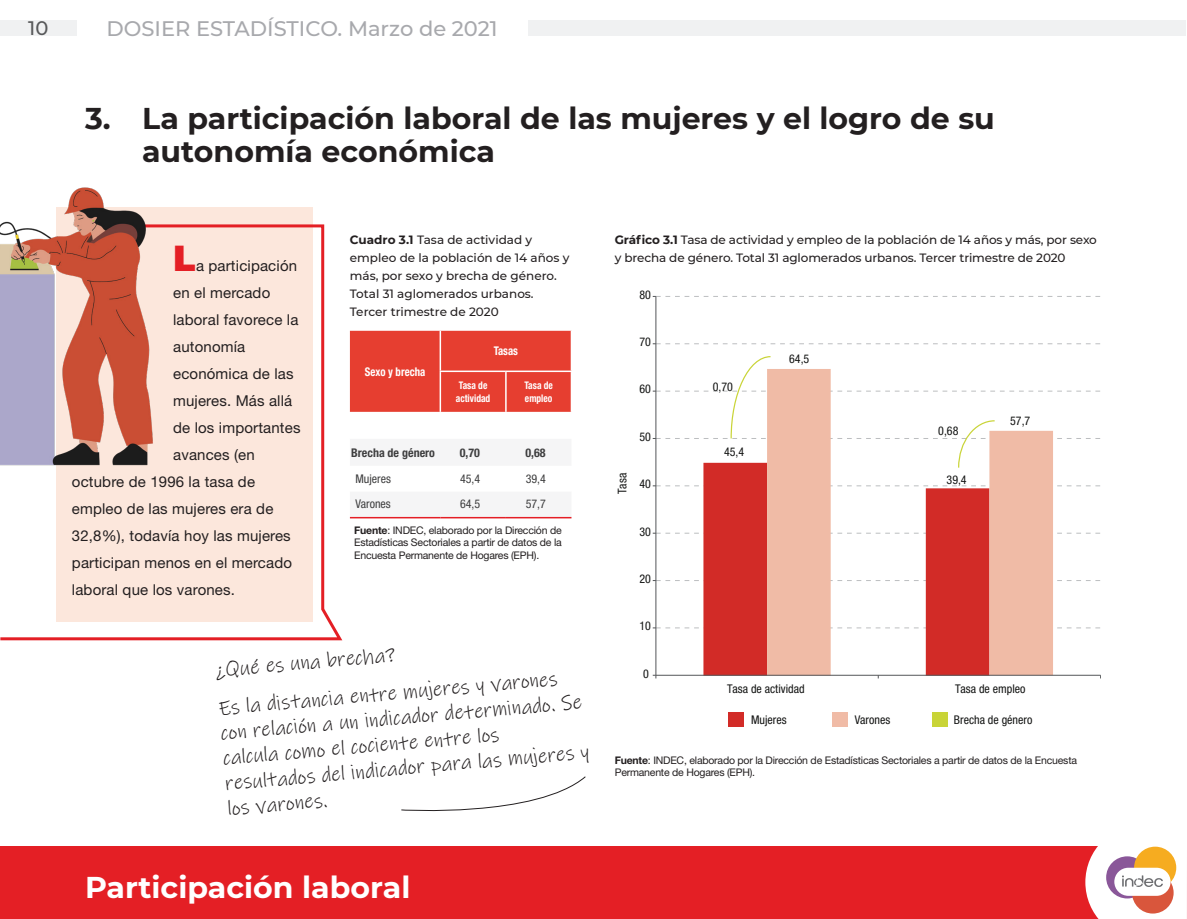
<style>
.page{position:relative;width:1187px;height:919px;background:#fff}
.page>*{position:absolute;margin:0;border:0;box-sizing:border-box;transform-origin:0 0}
.t1{font:900 36px "Montserrat";color:#e41f25}
.t2{font:700 30px/33px "Montserrat";color:#231f20}
.t3{font:700 30px "Montserrat";color:#fff}
.t4{font:21px/25.2px "Ink Free";color:#231f20;scale:.96 1}
.t5{font:500 21px "Montserrat";color:#a8a9ad}
.t6{font:500 19.5px "Montserrat";color:#57585a}
.t7{font:15px "Helvetica Neue LT Std";letter-spacing:.01em;color:#231f20}
.t8{font:500 12px/18px "Montserrat";letter-spacing:-.01em;color:#231f20}
.t9{font:condensed 12px "Helvetica Neue LT Std";color:#131413}
.datos{font:condensed 12px "Helvetica Neue LT Std";color:#3e3e3f}
.datos-2{font:700 condensed 12px "Helvetica Neue LT Std";color:#3e3e3f}
.cabezal{font:700 condensed 12px "Helvetica Neue LT Std";color:#fff;scale:.9 1}
.Lamadas_nota_fuente{font:10.5px/12.6px "Helvetica Neue LT Std";letter-spacing:-.02em;color:#231f20;text-align:justify}
.cabezal-2{font:700 condensed 10.5px/12.6px "Helvetica Neue LT Std";color:#fff;scale:.9 1}
.s1{font-weight:700}
</style>
<div class="page">
<div style="left:0;top:846px;width:1185px;height:72px;background:#e41f25"></div>
<div style="left:0;top:21px;width:77px;height:15px;background:#f0f1f2"></div>
<div style="left:81px;top:21px;width:1104px;height:15px;background:#f0f1f2"></div>
<div style="left:77px;top:16px;width:450px;height:28px;background:#fff"></div>
<svg style="left:1085px;top:846px;width:100px;height:72px;background:#edcec1"></svg>
<svg style="left:0;top:223px;width:343px;height:418px"></svg>
<div style="left:350px;top:331px;width:220px;height:81px;background:#e63e30"></div>
<svg style="left:350px;top:516px;width:221px;height:3px"></svg>
<hr style="left:439px;top:372px;width:2px;height:40px;background:#fff">
<hr style="left:505px;top:372px;width:1px;height:40px;background:#fff">
<hr style="left:439px;top:331px;width:2px;height:39px;background:#fff">
<hr style="left:439px;top:370px;width:67px;height:2px;background:#fff">
<hr style="left:506px;top:370px;width:66px;height:2px;background:#fff">
<hr style="left:350px;top:517px;width:90px;height:1px;background:#e41f25">
<hr style="left:440px;top:517px;width:66px;height:1px;background:#e41f25">
<hr style="left:506px;top:517px;width:65px;height:1px;background:#e41f25">
<div style="left:728px;top:712px;width:15px;height:14px;background:#d22b27"></div>
<div style="left:832px;top:712px;width:15px;height:14px;background:#f0bba6"></div>
<div style="left:931px;top:712px;width:16px;height:14px;background:#c9d437"></div>
<div style="left:703px;top:469px;width:64px;height:205px;background:#d22b27"></div>
<svg style="left:767px;top:469px;width:285px;height:205px"></svg>
<hr style="left:655px;top:296px;width:1px;height:379px;background:#545659">
<svg style="left:652px;top:296px;width:448px;height:1px"></svg>
<svg style="left:652px;top:343px;width:448px;height:1px"></svg>
<svg style="left:652px;top:485px;width:448px;height:1px"></svg>
<svg style="left:652px;top:532px;width:448px;height:2px"></svg>
<svg style="left:652px;top:580px;width:448px;height:1px"></svg>
<svg style="left:652px;top:627px;width:448px;height:1px"></svg>
<hr style="left:656px;top:674px;width:444px;height:1px;background:#545659">
<svg style="left:652px;top:355px;width:448px;height:114px"></svg>
<svg style="left:401px;top:776px;width:185px;height:36px"></svg>
<img style="left:0;top:187px;width:196px;height:301px">
<h3 class="t6" style="left:28px;top:15px;width:22px">10</h3>
<h3 class="t5" style="left:106px;top:14px;width:392px">DOSIER ESTADÍSTICO. Marzo de 2021</h3>
<p class="t2" style="left:142px;top:100px;width:854px;text-indent:-57px">3. La participación laboral de las mujeres y el logro de su autonomía económica</p>
<p class="t1" style="left:173px;top:231px;width:24px">L</p>
<p class="t7" style="left:196px;top:256px;width:102px">a participación</p>
<p class="t7" style="left:173px;top:283px;width:99px">en el mercado</p>
<p class="t7" style="left:173px;top:310px;width:127px">laboral favorece la</p>
<p class="t7" style="left:173px;top:337px;width:74px">autonomía</p>
<p class="t7" style="left:173px;top:364px;width:122px">económica de las</p>
<p class="t7" style="left:173px;top:391px;width:121px">mujeres. Más allá</p>
<p class="t7" style="left:173px;top:418px;width:129px">de los importantes</p>
<p class="t7" style="left:173px;top:445px;width:83px">avances (en</p>
<p class="t7" style="left:72px;top:472px;width:184px">octubre de 1996 la tasa de</p>
<p class="t7" style="left:72px;top:499px;width:203px">empleo de las mujeres era de</p>
<p class="t7" style="left:72px;top:526px;width:220px">32,8%), todavía hoy las mujeres</p>
<p class="t7" style="left:72px;top:553px;width:221px">participan menos en el mercado</p>
<p class="t7" style="left:72px;top:580px;width:164px">laboral que los varones.</p>
<p class="t8" style="left:350px;top:230px;width:221px"><span class="s1">Cuadro 3.1</span> Tasa de actividad y empleo de la población de 14 años y más, por sexo y brecha de género.<br>Total 31 aglomerados urbanos.<br>Tercer trimestre de 2020</p>
<p class="t8" style="left:614px;top:230px;width:483px"><span class="s1">Gráfico 3.1</span> Tasa de actividad y empleo de la población de 14 años y más, por sexo y brecha de género. Total 31 aglomerados urbanos. Tercer trimestre de 2020</p>
<p class="t9" style="left:639px;top:287px;width:13px">80</p>
<p class="cabezal" style="left:365px;top:364px;width:68px">Sexo y brecha</p>
<p class="cabezal" style="left:493px;top:344px;width:29px">Tasas</p>
<p class="cabezal-2" style="left:456px;top:379px;width:40px">Tasa de actividad</p>
<p class="cabezal-2" style="left:524px;top:379px;width:33px">Tasa de empleo</p>
<p class="datos-2" style="left:351px;top:445px;width:85px">Brecha de género</p>
<p class="datos-2" style="left:460px;top:445px;width:22px">0,70</p>
<p class="datos-2" style="left:525px;top:445px;width:22px">0,68</p>
<p class="datos" style="left:355px;top:471px;width:37px">Mujeres</p>
<p class="datos" style="left:460px;top:471px;width:22px">45,4</p>
<p class="datos" style="left:525px;top:471px;width:22px">39,4</p>
<p class="datos" style="left:355px;top:497px;width:37px">Varones</p>
<p class="datos" style="left:460px;top:497px;width:22px">64,5</p>
<p class="datos" style="left:525px;top:497px;width:22px">57,7</p>
<p class="Lamadas_nota_fuente" style="left:354px;top:523px;width:209px"><span class="s1">Fuente</span>: INDEC, elaborado por la Dirección de Estadísticas Sectoriales a partir de datos de la Encuesta Permanente de Hogares (EPH).</p>
<p class="t9" style="left:639px;top:335px;width:13px">70</p>
<p class="t9" style="left:639px;top:382px;width:13px">60</p>
<p class="t9" style="left:615px;top:494px;width:23px;rotate:-90deg">Tasa</p>
<p class="t9" style="left:639px;top:429px;width:13px">50</p>
<p class="t9" style="left:639px;top:477px;width:13px">40</p>
<p class="t9" style="left:639px;top:524px;width:13px">30</p>
<p class="t9" style="left:639px;top:571px;width:13px">20</p>
<p class="t9" style="left:639px;top:619px;width:13px">10</p>
<p class="t9" style="left:712px;top:380px;width:22px">0,70</p>
<p class="t9" style="left:724px;top:445px;width:22px">45,4</p>
<p class="t9" style="left:789px;top:351px;width:22px">64,5</p>
<p class="t9" style="left:938px;top:424px;width:22px">0,68</p>
<p class="t9" style="left:946px;top:472px;width:22px">39,4</p>
<p class="t9" style="left:1010px;top:413px;width:22px">57,7</p>
<h3 class="t4" style="left:214px;top:651px;width:355px;line-height:38px;rotate:-5deg">¿Qué es una brecha?<br>Es la distancia entre mujeres y varones</h3>
<h3 class="t4" style="left:220px;top:721px;width:382px;rotate:-5deg">con relación a un indicador determinado. Se calcula como el cociente entre los resultados del indicador para las mujeres y los varones.</h3>
<p class="t3" style="left:85px;top:865px;width:327px">Participación laboral</p>
<p class="t9" style="left:643px;top:666px;width:7px">0</p>
<p class="t9" style="left:727px;top:681px;width:79px">Tasa de actividad</p>
<p class="t9" style="left:954px;top:681px;width:72px">Tasa de empleo</p>
<p class="t9" style="left:751px;top:713px;width:37px">Mujeres</p>
<p class="t9" style="left:854px;top:713px;width:37px">Varones</p>
<p class="t9" style="left:953px;top:713px;width:80px">Brecha de género</p>
<p class="Lamadas_nota_fuente" style="left:614px;top:753px;width:464px"><span class="s1">Fuente</span>: INDEC, elaborado por la Dirección de Estadísticas Sectoriales a partir de datos de la Encuesta<br>Permanente de Hogares (EPH).</p>
</div>
